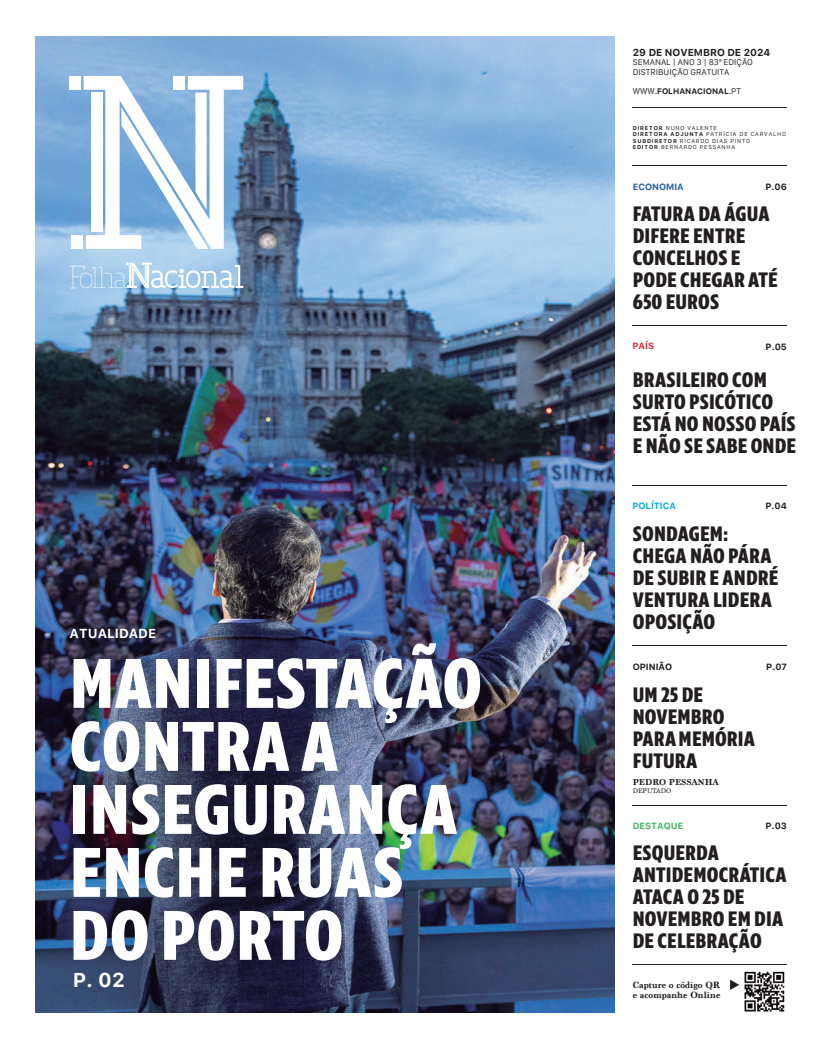
<style>
.page{position:relative;width:823px;height:1049px;background:#fff}
.page>*{position:absolute;margin:0;border:0;box-sizing:border-box;transform-origin:0 0}
.t1{font:800 67px/63px "Kranto Cond";letter-spacing:.005em;color:#fff}
.t2{font:800 20px/22px "Kranto Cond";letter-spacing:.005em;color:#231f20}
.t3{font:700 20px "Galvji";color:#fff}
.t4{font:700 13px "Galvji";color:#fff}
.t5{font:700 10px "Galvji";color:#231f20}
.t6{font:700 9.5px/10px "Marion";color:#231f20}
.t7{font:700 9px "Galvji";color:#231f20}
.t8{font:700 9px "Marion";color:#231f20}
.t9{font:700 9px "Galvji";color:#42b864}
.t10{font:700 9px "Galvji";color:#00b2e1}
.t11{font:700 9px "Galvji";color:#2560a4}
.t12{font:700 9px "Galvji";color:#dd2732}
.t13{font:8px/9.6px "Galvji";color:#231f20}
.t14{font:700 8px "Galvji";color:#231f20}
.t15{font:7px "Marion";color:#231f20}
.t16{font:5.5px/6.6px "Galvji";letter-spacing:.15em;color:#231f20}
.s1{font-weight:400}
.s2{font-weight:700}
</style>
<div class="page">
<img style="left:36px;top:36px;width:578px;height:977px">
<div style="left:70px;top:76px;width:11px;height:14px;background:#fff"></div>
<div style="left:72px;top:235px;width:11px;height:14px;background:#fff"></div>
<svg style="left:84px;top:76px;width:159px;height:173px"></svg>
<hr style="left:632px;top:108px;width:154px;height:1px;background:#231f20">
<hr style="left:632px;top:646px;width:154px;height:1px;background:#231f20">
<hr style="left:632px;top:325px;width:154px;height:1px;background:#231f20">
<hr style="left:632px;top:165px;width:154px;height:1px;background:#231f20">
<hr style="left:632px;top:485px;width:154px;height:1px;background:#231f20">
<hr style="left:632px;top:964px;width:154px;height:1px;background:#231f20">
<img style="left:744px;top:971px;width:41px;height:41px">
<svg style="left:730px;top:980px;width:8px;height:10px"></svg>
<hr style="left:632px;top:805px;width:154px;height:1px;background:#231f20">
<svg style="left:70px;top:263px;width:173px;height:25px"></svg>
<p class="t4" style="left:70px;top:626px;width:88px">ATUALIDADE</p>
<h1 class="t1" style="left:70px;top:651px;width:413px">MANIFESTAÇÃO<br>CONTRA A<br>INSEGURANÇA<br>ENCHE RUAS<br>DO PORTO</h1>
<p class="t3" style="left:73px;top:968px;width:54px">P. 02</p>
<p class="t5" style="left:632px;top:46px;width:139px">29 DE NOVEMBRO DE 2024</p>
<p class="t13" style="left:632px;top:58px;width:122px">SEMANAL | ANO 3 | 83ª EDIÇÃO<br>DISTRIBUIÇÃO GRATUITA</p>
<p class="t14" style="left:632px;top:87px;width:110px"><span class="s1">WWW.</span>FOLHANACIONAL<span class="s1">.PT</span></p>
<p class="t16" style="left:632px;top:125px;width:155px"><span class="s2">DIRETOR</span> NUNO VALENTE<br><span class="s2">DIRETORA ADJUNTA</span> PATRÍCIA DE CARVALHO<br><span class="s2">SUBDIRETOR</span> RICARDO DIAS PINTO<br><span class="s2">EDITOR</span> BERNARDO PESSANHA</p>
<p class="t11" style="left:632px;top:181px;width:53px">ECONOMIA</p>
<p class="t7" style="left:765px;top:181px;width:23px">P.06</p>
<p class="t2" style="left:632px;top:202px;width:146px">FATURA DA ÁGUA<br>DIFERE ENTRE<br>CONCELHOS E<br>PODE CHEGAR ATÉ<br>650 EUROS</p>
<p class="t12" style="left:632px;top:340px;width:23px">PAÍS</p>
<p class="t7" style="left:765px;top:341px;width:23px">P.05</p>
<p class="t2" style="left:632px;top:369px;width:165px">BRASILEIRO COM<br>SURTO PSICÓTICO<br>ESTÁ NO NOSSO PAÍS<br>E NÃO SE SABE ONDE</p>
<p class="t10" style="left:632px;top:500px;width:45px">POLÍTICA</p>
<p class="t2" style="left:632px;top:522px;width:147px">SONDAGEM:<br>CHEGA NÃO PÁRA<br>DE SUBIR E ANDRÉ<br>VENTURA LIDERA<br>OPOSIÇÃO</p>
<p class="t7" style="left:764px;top:500px;width:23px">P.04</p>
<p class="t7" style="left:632px;top:661px;width:41px">OPINIÃO</p>
<p class="t7" style="left:765px;top:662px;width:22px">P.07</p>
<p class="t2" style="left:632px;top:683px;width:124px">UM 25 DE<br>NOVEMBRO<br>PARA MEMÓRIA<br>FUTURA</p>
<p class="t8" style="left:632px;top:776px;width:88px">PEDRO PESSANHA</p>
<p class="t15" style="left:632px;top:787px;width:40px">DEPUTADO</p>
<p class="t9" style="left:632px;top:821px;width:52px">DESTAQUE</p>
<p class="t7" style="left:765px;top:821px;width:23px">P.03</p>
<p class="t2" style="left:632px;top:842px;width:155px">ESQUERDA<br>ANTIDEMOCRÁTICA<br>ATACA O 25 DE<br>NOVEMBRO EM DIA<br>DE CELEBRAÇÃO</p>
<p class="t6" style="left:632px;top:980px;width:89px">Capture o código QR e acompanhe Online</p>
</div>
